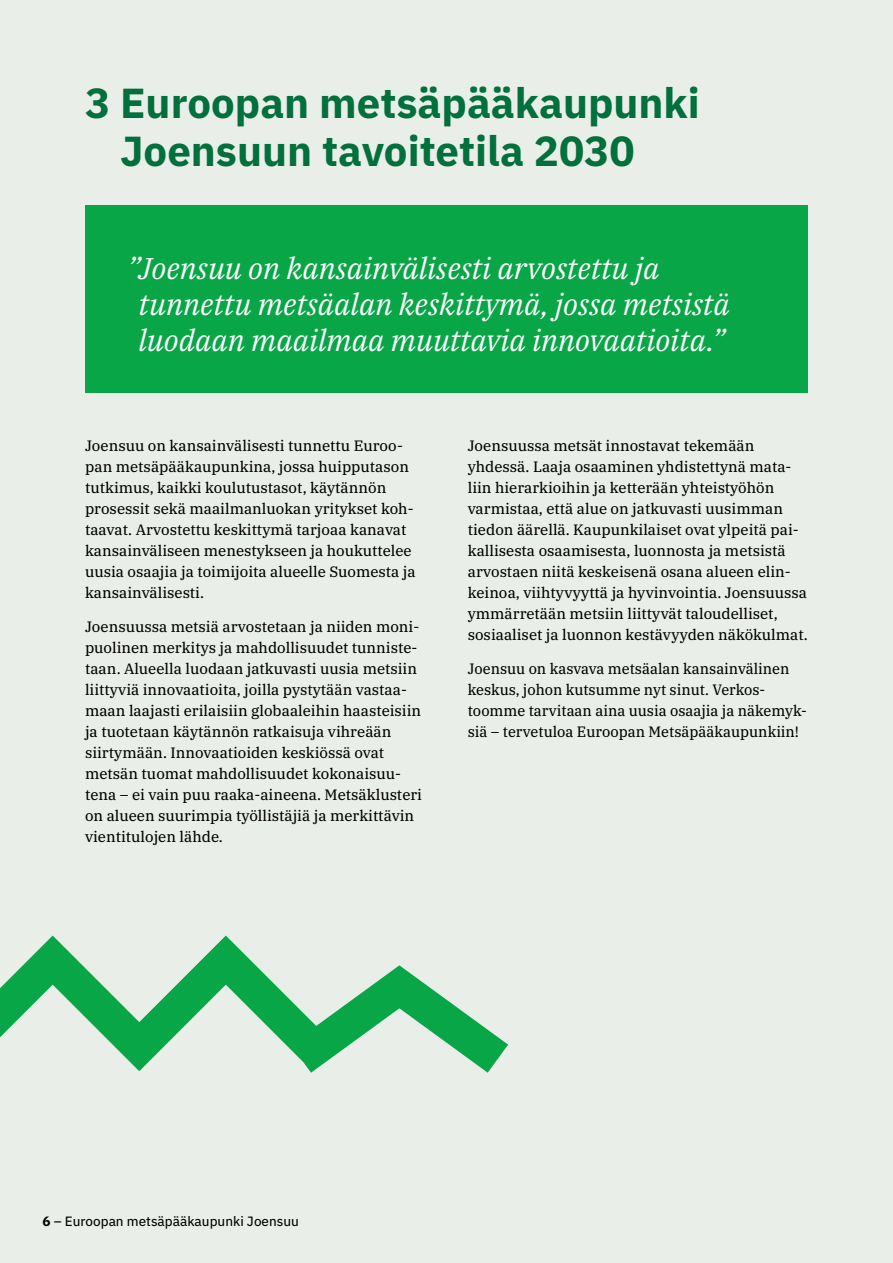
<style>
.page{position:relative;width:893px;height:1263px;background:#eaeee8}
.page>*{position:absolute;margin:0;border:0;box-sizing:border-box;transform-origin:0 0}
.t1{font:700 42px/48px "IBM Plex Sans";color:#02703c}
.t2{font:italic 30px/36px "IBM Plex Serif";color:#fff}
.t3{font:15px/21px "IBM Plex Serif Text";color:#000}
.t4{font:13.5px "IBM Plex Sans Text";color:#000}
.s1{font-family:"IBM Plex Sans";font-weight:700}
</style>
<div class="page">
<div style="left:85px;top:206px;width:723px;height:187px;background:#08a647"></div>
<hr style="left:892px;top:0;width:1px;height:1263px;background:#eaf6fe">
<svg style="left:0;top:935px;width:508px;height:138px"></svg>
<h1 class="t1" style="left:120px;top:75px;width:581px;text-indent:-35px">3 Euroopan metsäpääkaupunki<br>Joensuun tavoitetila 2030</h1>
<h2 class="t2" style="left:139px;top:248px;width:593px;text-indent:-11px">”Joensuu on kansainvälisesti arvostettu ja tunnettu metsäalan keskittymä, jossa metsistä luodaan maailmaa muuttavia innovaatioita.”</h2>
<p class="t3" style="left:85px;top:434px;width:332px">Joensuu on kansainvälisesti tunnettu Euroo&shy;pan metsäpääkaupunkina, jossa huipputason tutkimus, kaikki koulutustasot, käytännön prosessit sekä maailmanluokan yritykset koh&shy;taavat. Arvostettu keskittymä tarjoaa kanavat kansainväliseen menestykseen ja houkuttelee uusia osaajia ja toimijoita alueelle Suomesta ja kansainvälisesti.</p>
<p class="t3" style="left:85px;top:615px;width:338px">Joensuussa metsiä arvostetaan ja niiden moni&shy;puolinen merkitys ja mahdollisuudet tunniste&shy;taan. Alueella luodaan jatkuvasti uusia metsiin liittyviä innovaatioita, joilla pystytään vastaa&shy;maan laajasti erilaisiin globaaleihin haasteisiin ja tuotetaan käytännön ratkaisuja vihreään siirtymään. Innovaatioiden keskiössä ovat metsän tuomat mahdollisuudet kokonaisuu&shy;tena – ei vain puu raaka-aineena. Metsäklusteri on alueen suurimpia työllistäjiä ja merkittävin vientitulojen lähde.</p>
<p class="t3" style="left:468px;top:434px;width:342px">Joensuussa metsät innostavat tekemään yhdessä. Laaja osaaminen yhdistettynä mata&shy;liin hierarkioihin ja ketterään yhteistyöhön varmistaa, että alue on jatkuvasti uusimman tiedon äärellä. Kaupunkilaiset ovat ylpeitä pai&shy;kallisesta osaamisesta, luonnosta ja metsistä arvostaen niitä keskeisenä osana alueen elin&shy;keinoa, viihtyvyyttä ja hyvinvointia. Joensuussa ymmärretään metsiin liittyvät taloudelliset, sosiaaliset ja luonnon kestävyyden näkökulmat.</p>
<p class="t3" style="left:468px;top:657px;width:341px">Joensuu on kasvava metsäalan kansainvälinen keskus, johon kutsumme nyt sinut. Verkos&shy;toomme tarvitaan aina uusia osaajia ja näkemyk&shy;siä – tervetuloa Euroopan Metsäpääkaupunkiin!</p>
<p class="t4" style="left:43px;top:1210px;width:258px"><span class="s1">6</span> – Euroopan metsäpääkaupunki Joensuu</p>
</div>
